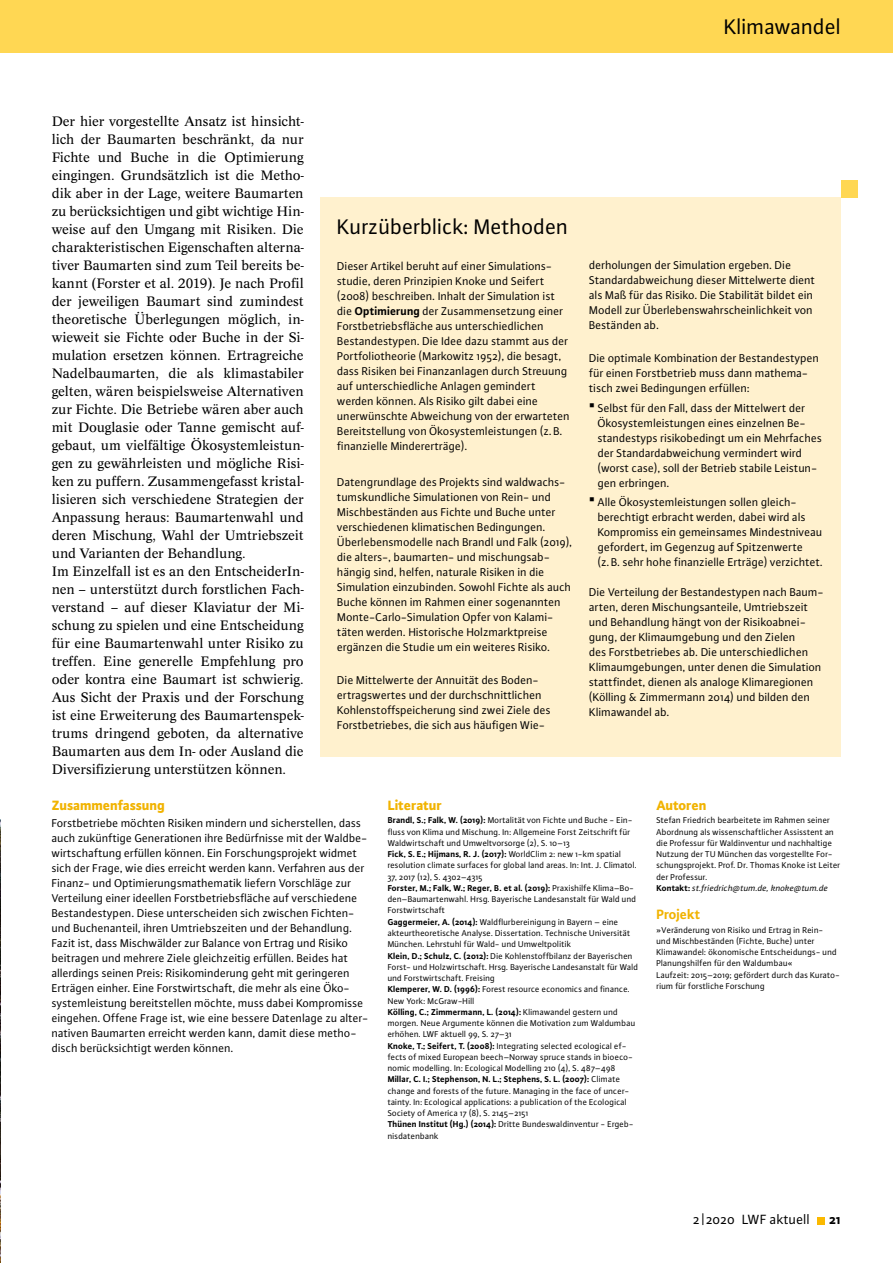
<style>
.page{position:relative;width:893px;height:1263px;background:#fff}
.page>*{position:absolute;margin:0;border:0;box-sizing:border-box;transform-origin:0 0}
.t1{font:22.5px "Plus Sans Pro";letter-spacing:-.005em;color:#000}
.t2{font:14.25px/18px "Concept";color:#000}
.t3{font:800 14.25px "Plus Sans Pro";letter-spacing:-.01em;color:#f1b300}
.t4{font:14.25px "Plus Sans Pro";color:#000}
.t5{font:700 14.25px "Plus Sans Pro";letter-spacing:-.01em;color:#f1b300}
.t6{font:700 14.25px "Plus Sans Pro";color:#000}
.t7{font:12px/15px "Plus Sans Pro";color:#000}
.t8{font:9px/11.2px "Plus Sans Pro";letter-spacing:.005em;color:#000}
.s1{font-weight:700}
.s2{font-style:italic}
</style>
<div class="page">
<div style="left:0;top:0;width:893px;height:53px;background:#ffd753"></div>
<div style="left:817px;top:1217px;width:7px;height:7px;background:#fbb900"></div>
<img style="left:0;top:819px;width:1px;height:444px">
<div style="left:841px;top:180px;width:17px;height:17px;background:#ffd753"></div>
<div style="left:320px;top:197px;width:521px;height:559px;background:#fff1ce"></div>
<p class="t2" style="left:52px;top:112px;width:253px">Der hier vorgestellte Ansatz ist hinsicht&shy;lich der Baumarten beschränkt, da nur Fichte und Buche in die Optimierung eingingen. Grundsätzlich ist die Metho&shy;dik aber in der Lage, weitere Baumarten zu berücksichtigen und gibt wichtige Hin&shy;weise auf den Umgang mit Risiken. Die charakteristischen Eigenschaften alterna&shy;tiver Baumarten sind zum Teil bereits be&shy;kannt (Forster et al. 2019). Je nach Profil der jeweiligen Baumart sind zumindest theoretische Überlegungen möglich, in&shy;wieweit sie Fichte oder Buche in der Si&shy;mulation ersetzen können. Ertragreiche Nadelbaumarten, die als klimastabiler gelten, wären beispielsweise Alternativen zur Fichte. Die Betriebe wären aber auch mit Douglasie oder Tanne gemischt auf&shy;gebaut, um vielfältige Ökosystemleistun&shy;gen zu gewährleisten und mögliche Risi&shy;ken zu puffern. Zusammengefasst kristal&shy;lisieren sich verschiedene Strategien der Anpassung heraus: Baumartenwahl und deren Mischung, Wahl der Umtriebszeit und Varianten der Behandlung.<br>Im Einzelfall ist es an den EntscheiderIn&shy;nen – unterstützt durch forstlichen Fach&shy;verstand – auf dieser Klaviatur der Mi&shy;schung zu spielen und eine Entscheidung für eine Baumartenwahl unter Risiko zu treffen. Eine generelle Empfehlung pro oder kontra eine Baumart ist schwierig.<br>Aus Sicht der Praxis und der Forschung ist eine Erweiterung des Baumartenspek&shy;trums dringend geboten, da alternative Baumarten aus dem In- oder Ausland die Diversifizierung unterstützen können.</p>
<h1 class="t1" style="left:724px;top:12px;width:118px">Klimawandel</h1>
<h1 class="t1" style="left:337px;top:212px;width:233px">Kurzüberblick: Methoden</h1>
<p class="t7" style="left:337px;top:258px;width:234px">Dieser Artikel beruht auf einer Simulations&shy;studie, deren Prinzipien Knoke und Seifert (2008) beschreiben. Inhalt der Simulation ist die <span class="s1">Optimierung</span> der Zusammensetzung einer Forstbetriebsfläche aus unterschiedlichen Bestandestypen. Die Idee dazu stammt aus der Portfoliotheorie (Markowitz 1952), die besagt, dass Risiken bei Finanzanlagen durch Streuung auf unterschiedliche Anlagen gemindert werden können. Als Risiko gilt dabei eine unerwünschte Abweichung von der erwarteten Bereitstellung von Ökosystemleistungen (z.B. finanzielle Mindererträge).</p>
<p class="t7" style="left:337px;top:474px;width:237px">Datengrundlage des Projekts sind waldwachs&shy;tumskundliche Simulationen von Rein- und Mischbeständen aus Fichte und Buche unter verschiedenen klimatischen Bedingungen.<br>Überlebensmodelle nach Brandl und Falk (2019), die alters-, baumarten- und mischungsab&shy;hängig sind, helfen, naturale Risiken in die Simulation einzubinden. Sowohl Fichte als auch Buche können im Rahmen einer sogenannten Monte-Carlo-Simulation Opfer von Kalami&shy;täten werden. Historische Holzmarktpreise ergänzen die Studie um ein weiteres Risiko.</p>
<p class="t7" style="left:337px;top:672px;width:215px">Die Mittelwerte der Annuität des Boden&shy;ertragswertes und der durchschnittlichen Kohlenstoffspeicherung sind zwei Ziele des Forstbetriebes, die sich aus häufigen Wie-</p>
<p class="t7" style="left:589px;top:257px;width:228px">derholungen der Simulation ergeben. Die Standardabweichung dieser Mittelwerte dient als Maß für das Risiko. Die Stabilität bildet ein Modell zur Überlebenswahrscheinlichkeit von Beständen ab.</p>
<p class="t7" style="left:589px;top:350px;width:231px">Die optimale Kombination der Bestandestypen für einen Forstbetrieb muss dann mathema&shy;tisch zwei Bedingungen erfüllen:</p>
<p class="t7" style="left:598px;top:400px;width:226px">Selbst für den Fall, dass der Mittelwert der Ökosystemleistungen eines einzelnen Be&shy;standestyps risikobedingt um ein Mehrfaches der Standardabweichung vermindert wird (worst case), soll der Betrieb stabile Leistun&shy;gen erbringen.</p>
<p class="t7" style="left:598px;top:494px;width:227px">Alle Ökosystemleistungen sollen gleich&shy;berechtigt erbracht werden, dabei wird als Kompromiss ein gemeinsames Mindestniveau gefordert, im Gegenzug auf Spitzenwerte (z.B. sehr hohe finanzielle Erträge) verzichtet.</p>
<p class="t7" style="left:589px;top:584px;width:234px">Die Verteilung der Bestandestypen nach Baum&shy;arten, deren Mischungsanteile, Umtriebszeit und Behandlung hängt von der Risikoabnei&shy;gung, der Klimaumgebung und den Zielen<br>des Forstbetriebes ab. Die unterschiedlichen Klimaumgebungen, unter denen die Simulation stattfindet, dienen als analoge Klimaregionen (Kölling &amp; Zimmermann 2014) und bilden den Klimawandel ab.</p>
<p class="t3" style="left:52px;top:794px;width:115px">Zusammenfassung</p>
<p class="t7" style="left:52px;top:815px;width:318px">Forstbetriebe möchten Risiken mindern und sicherstellen, dass auch zukünftige Generationen ihre Bedürfnisse mit der Waldbe&shy;wirtschaftung erfüllen können. Ein Forschungsprojekt widmet sich der Frage, wie dies erreicht werden kann. Verfahren aus der Finanz- und Optimierungsmathematik liefern Vorschläge zur Verteilung einer ideellen Forstbetriebsfläche auf verschiedene Bestandestypen. Diese unterscheiden sich zwischen Fichten&shy;und Buchenanteil, ihren Umtriebszeiten und der Behandlung.<br>Fazit ist, dass Mischwälder zur Balance von Ertrag und Risiko beitragen und mehrere Ziele gleichzeitig erfüllen. Beides hat allerdings seinen Preis: Risikominderung geht mit geringeren Erträgen einher. Eine Forstwirtschaft, die mehr als eine Öko&shy;systemleistung bereitstellen möchte, muss dabei Kompromisse eingehen. Offene Frage ist, wie eine bessere Datenlage zu alter&shy;nativen Baumarten erreicht werden kann, damit diese metho&shy;disch berücksichtigt werden können.</p>
<p class="t3" style="left:388px;top:794px;width:56px">Literatur</p>
<p class="t8" style="left:388px;top:814px;width:252px"><span class="s1">Brandl, S.; Falk, W. (2019):</span> Mortalität von Fichte und Buche - Ein&shy;fluss von Klima und Mischung. In: Allgemeine Forst Zeitschrift für Waldwirtschaft und Umweltvorsorge (2), S. 10–13<br><span class="s1">Fick, S. E.; Hijmans, R. J. (2017):</span> WorldClim 2: new 1-km spatial resolution climate surfaces for global land areas. In: Int. J. Climatol.<br>37, 2017 (12), S. 4302–4315<br><span class="s1">Forster, M.; Falk, W.; Reger, B. et al. (2019):</span> Praxishilfe Klima–Bo&shy;den–Baumartenwahl. Hrsg. Bayerische Landesanstalt für Wald und Forstwirtschaft<br><span class="s1">Gaggermeier, A. (2014):</span> Waldflurbereinigung in Bayern – eine akteurtheoretische Analyse. Dissertation. Technische Universität München. Lehrstuhl für Wald- und Umweltpolitik<br><span class="s1">Klein, D.; Schulz, C. (2012):</span> Die Kohlenstoffbilanz der Bayerischen Forst- und Holzwirtschaft. Hrsg. Bayerische Landesanstalt für Wald und Forstwirtschaft. Freising<br><span class="s1">Klemperer, W. D. (1996):</span> Forest resource economics and finance.<br>New York: McGraw-Hill<br><span class="s1">Kölling, C.; Zimmermann, L. (2014):</span> Klimawandel gestern und morgen. Neue Argumente können die Motivation zum Waldumbau erhöhen. LWF aktuell 99, S. 27–31<br><span class="s1">Knoke, T.; Seifert, T. (2008):</span> Integrating selected ecological ef&shy;fects of mixed European beech–Norway spruce stands in bioeco&shy;nomic modelling. In: Ecological Modelling 210 (4), S. 487–498<br><span class="s1">Millar, C. I.; Stephenson, N. L.; Stephens, S. L. (2007):</span> Climate change and forests of the future. Managing in the face of uncer&shy;tainty. In: Ecological applications: a publication of the Ecological Society of America 17 (8), S. 2145–2151<br><span class="s1">Thünen Institut (Hg.) (2014):</span> Dritte Bundeswaldinventur - Ergeb&shy;nisdatenbank</p>
<p class="t3" style="left:656px;top:794px;width:52px">Autoren</p>
<p class="t8" style="left:656px;top:814px;width:185px">Stefan Friedrich bearbeitete im Rahmen seiner Abordnung als wissenschaftlicher Assisstent an die Professur für Waldinventur und nachhaltige Nutzung der TU München das vorgestellte For&shy;schungsprojekt. Prof. Dr. Thomas Knoke ist Leiter der Professur.<br><span class="s1">Kontakt:</span> <span class="s2">st.friedrich@tum.de, knoke@tum.de</span></p>
<p class="t5" style="left:656px;top:904px;width:45px">Projekt</p>
<p class="t8" style="left:656px;top:924px;width:185px">»Veränderung von Risiko und Ertrag in Rein&shy;und Mischbeständen (Fichte, Buche) unter Klimawandel: ökonomische Entscheidungs- und Planungshilfen für den Waldumbau«<br>Laufzeit: 2015–2019; gefördert durch das Kurato&shy;rium für forstliche Forschung</p>
<p class="t4" style="left:693px;top:1210px;width:118px">2 |2020 LWF aktuell</p>
<p class="t6" style="left:829px;top:1209px;width:13px">21</p>
</div>
